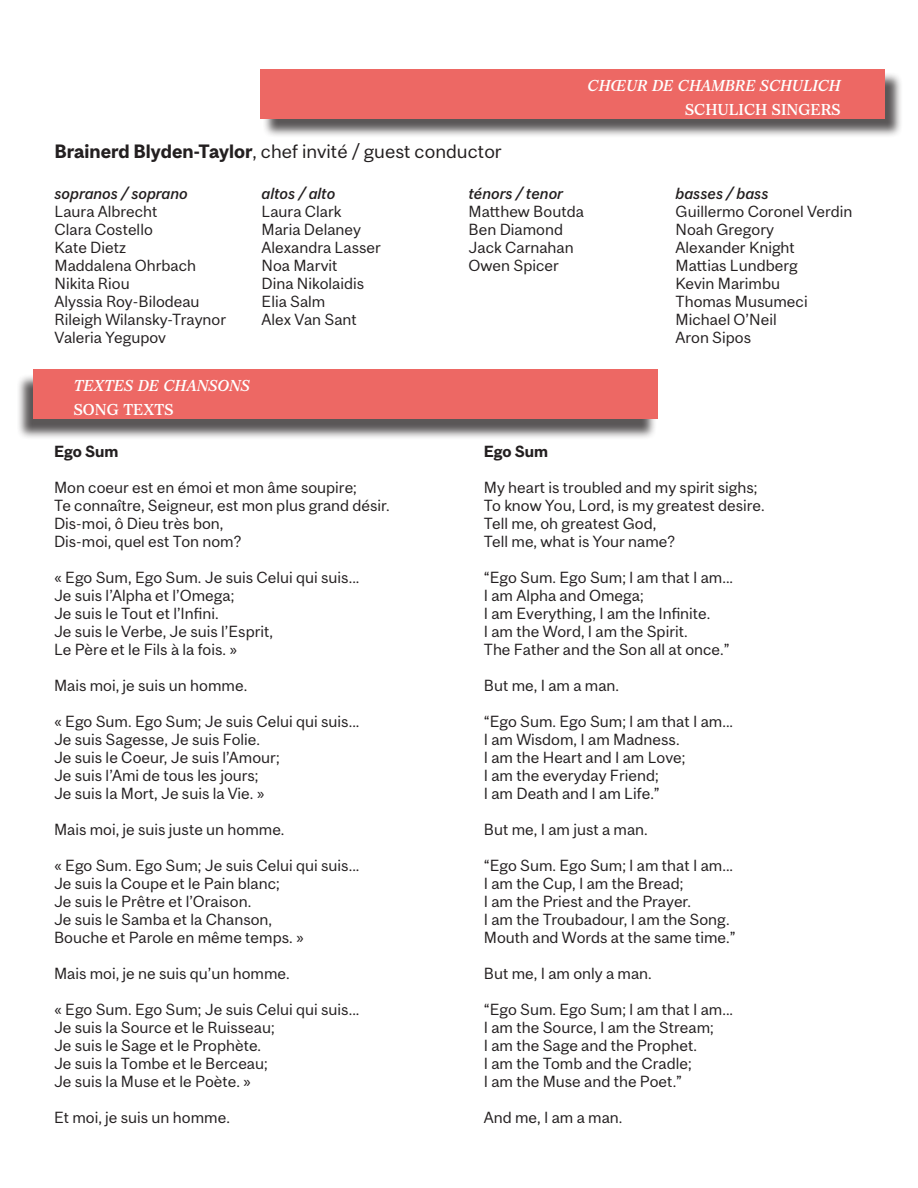
<style>
.page{position:relative;width:918px;height:1188px;background:#fff}
.page>*{position:absolute;margin:0;border:0;box-sizing:border-box;transform-origin:0 0}
.t1{font:18px "Mc Gill Sans";color:#231f20}
.t2{font:15px "Mc Gill Sans";color:#231f20}
.t3{font:italic 500 15px "Mc Gill Sans";color:#231f20}
.t4{font:700 15px "Mc Gill Sans";color:#231f20}
.t5{font:italic 500 14.7px "Mc Gill Serif";color:#fff}
.t6{font:500 14.7px "Mc Gill Serif";color:#fff}
.s1{font-weight:700}
</style>
<div class="page">
<div style="left:263px;top:71px;width:641px;height:67px;background:#231f20;opacity:.75"></div>
<div style="left:260px;top:69px;width:625px;height:50px;background:#ed6864"></div>
<div style="left:17px;top:374px;width:641px;height:66px;background:#231f20;opacity:.75"></div>
<div style="left:33px;top:370px;width:625px;height:49px;background:#ed6864"></div>
<p class="t1" style="left:55px;top:141px;width:449px"><span class="s1">Brainerd Blyden-Taylor</span>, chef invité / guest conductor</p>
<p class="t5" style="left:588px;top:76px;width:255px">CHŒUR DE CHAMBRE SCHULICH</p>
<p class="t6" style="left:685px;top:100px;width:157px">SCHULICH SINGERS</p>
<p class="t3" style="left:55px;top:184px;width:135px">sopranos / soprano</p>
<p class="t2" style="left:55px;top:202px;width:105px">Laura Albrecht</p>
<p class="t2" style="left:55px;top:220px;width:100px">Clara Costello</p>
<p class="t2" style="left:55px;top:238px;width:73px">Kate Dietz</p>
<p class="t2" style="left:55px;top:256px;width:143px">Maddalena Ohrbach</p>
<p class="t2" style="left:55px;top:274px;width:77px">Nikita Riou</p>
<p class="t2" style="left:55px;top:292px;width:147px">Alyssia Roy-Bilodeau</p>
<p class="t2" style="left:55px;top:310px;width:173px">Rileigh Wilansky-Traynor</p>
<p class="t2" style="left:55px;top:328px;width:113px">Valeria Yegupov</p>
<p class="t3" style="left:262px;top:184px;width:75px">altos / alto</p>
<p class="t2" style="left:262px;top:202px;width:81px">Laura Clark</p>
<p class="t2" style="left:262px;top:220px;width:101px">Maria Delaney</p>
<p class="t2" style="left:262px;top:238px;width:121px">Alexandra Lasser</p>
<p class="t2" style="left:262px;top:256px;width:78px">Noa Marvit</p>
<p class="t2" style="left:262px;top:274px;width:104px">Dina Nikolaidis</p>
<p class="t2" style="left:262px;top:292px;width:65px">Elia Salm</p>
<p class="t2" style="left:262px;top:310px;width:97px">Alex Van Sant</p>
<p class="t5" style="left:74px;top:377px;width:178px">TEXTES DE CHANSONS</p>
<p class="t6" style="left:74px;top:401px;width:101px">SONG TEXTS</p>
<p class="t4" style="left:54px;top:442px;width:66px">Ego Sum</p>
<p class="t2" style="left:54px;top:478px;width:304px">Mon coeur est en émoi et mon âme soupire;</p>
<p class="t2" style="left:54px;top:496px;width:337px">Te connaître, Seigneur, est mon plus grand désir.</p>
<p class="t2" style="left:54px;top:514px;width:171px">Dis-moi, ô Dieu très bon,</p>
<p class="t2" style="left:54px;top:532px;width:189px">Dis-moi, quel est Ton nom?</p>
<p class="t2" style="left:54px;top:568px;width:307px">« Ego Sum, Ego Sum. Je suis Celui qui suis...</p>
<p class="t2" style="left:54px;top:586px;width:182px">Je suis l’Alpha et l’Omega;</p>
<p class="t2" style="left:54px;top:604px;width:166px">Je suis le Tout et l’Infini.</p>
<p class="t2" style="left:54px;top:622px;width:221px">Je suis le Verbe, Je suis l’Esprit,</p>
<p class="t2" style="left:54px;top:640px;width:185px">Le Père et le Fils à la fois. »</p>
<p class="t2" style="left:54px;top:676px;width:195px">Mais moi, je suis un homme.</p>
<p class="t2" style="left:54px;top:712px;width:307px">« Ego Sum. Ego Sum; Je suis Celui qui suis...</p>
<p class="t2" style="left:54px;top:730px;width:208px">Je suis Sagesse, Je suis Folie.</p>
<p class="t2" style="left:54px;top:748px;width:227px">Je suis le Coeur, Je suis l’Amour;</p>
<p class="t2" style="left:54px;top:766px;width:206px">Je suis l’Ami de tous les jours;</p>
<p class="t2" style="left:54px;top:784px;width:212px">Je suis la Mort, Je suis la Vie. »</p>
<p class="t2" style="left:54px;top:820px;width:232px">Mais moi, je suis juste un homme.</p>
<p class="t2" style="left:54px;top:856px;width:307px">« Ego Sum. Ego Sum; Je suis Celui qui suis...</p>
<p class="t2" style="left:54px;top:874px;width:227px">Je suis la Coupe et le Pain blanc;</p>
<p class="t2" style="left:54px;top:892px;width:199px">Je suis le Prêtre et l’Oraison.</p>
<p class="t2" style="left:54px;top:910px;width:220px">Je suis le Samba et la Chanson,</p>
<p class="t2" style="left:54px;top:928px;width:252px">Bouche et Parole en même temps. »</p>
<p class="t2" style="left:54px;top:964px;width:237px">Mais moi, je ne suis qu’un homme.</p>
<p class="t2" style="left:54px;top:1000px;width:307px">« Ego Sum. Ego Sum; Je suis Celui qui suis...</p>
<p class="t2" style="left:54px;top:1018px;width:222px">Je suis la Source et le Ruisseau;</p>
<p class="t2" style="left:54px;top:1036px;width:209px">Je suis le Sage et le Prophète.</p>
<p class="t2" style="left:54px;top:1054px;width:215px">Je suis la Tombe et le Berceau;</p>
<p class="t2" style="left:54px;top:1072px;width:199px">Je suis la Muse et le Poète. »</p>
<p class="t2" style="left:54px;top:1108px;width:177px">Et moi, je suis un homme.</p>
<p class="t3" style="left:469px;top:184px;width:96px">ténors / tenor</p>
<p class="t2" style="left:469px;top:202px;width:117px">Matthew Boutda</p>
<p class="t2" style="left:469px;top:220px;width:96px">Ben Diamond</p>
<p class="t2" style="left:469px;top:238px;width:107px">Jack Carnahan</p>
<p class="t2" style="left:469px;top:256px;width:92px">Owen Spicer</p>
<p class="t3" style="left:676px;top:184px;width:94px">basses / bass</p>
<p class="t2" style="left:676px;top:202px;width:179px">Guillermo Coronel Verdin</p>
<p class="t2" style="left:676px;top:220px;width:100px">Noah Gregory</p>
<p class="t2" style="left:676px;top:238px;width:121px">Alexander Knight</p>
<p class="t2" style="left:676px;top:256px;width:124px">Mattias Lundberg</p>
<p class="t2" style="left:676px;top:274px;width:106px">Kevin Marimbu</p>
<p class="t2" style="left:676px;top:292px;width:134px">Thomas Musumeci</p>
<p class="t2" style="left:676px;top:310px;width:103px">Michael O’Neil</p>
<p class="t2" style="left:676px;top:328px;width:77px">Aron Sipos</p>
<p class="t4" style="left:484px;top:442px;width:66px">Ego Sum</p>
<p class="t2" style="left:484px;top:478px;width:275px">My heart is troubled and my spirit sighs;</p>
<p class="t2" style="left:484px;top:496px;width:282px">To know You, Lord, is my greatest desire.</p>
<p class="t2" style="left:484px;top:514px;width:174px">Tell me, oh greatest God,</p>
<p class="t2" style="left:484px;top:532px;width:193px">Tell me, what is Your name?</p>
<p class="t2" style="left:484px;top:568px;width:251px">“Ego Sum. Ego Sum; I am that I am...</p>
<p class="t2" style="left:484px;top:586px;width:161px">I am Alpha and Omega;</p>
<p class="t2" style="left:484px;top:604px;width:228px">I am Everything, I am the Infinite.</p>
<p class="t2" style="left:484px;top:622px;width:205px">I am the Word, I am the Spirit.</p>
<p class="t2" style="left:484px;top:640px;width:247px">The Father and the Son all at once.”</p>
<p class="t2" style="left:484px;top:676px;width:137px">But me, I am a man.</p>
<p class="t2" style="left:484px;top:712px;width:251px">“Ego Sum. Ego Sum; I am that I am...</p>
<p class="t2" style="left:484px;top:730px;width:197px">I am Wisdom, I am Madness.</p>
<p class="t2" style="left:484px;top:748px;width:203px">I am the Heart and I am Love;</p>
<p class="t2" style="left:484px;top:766px;width:176px">I am the everyday Friend;</p>
<p class="t2" style="left:484px;top:784px;width:177px">I am Death and I am Life.”</p>
<p class="t2" style="left:484px;top:820px;width:165px">But me, I am just a man.</p>
<p class="t2" style="left:484px;top:856px;width:251px">“Ego Sum. Ego Sum; I am that I am...</p>
<p class="t2" style="left:484px;top:874px;width:201px">I am the Cup, I am the Bread;</p>
<p class="t2" style="left:484px;top:892px;width:209px">I am the Priest and the Prayer.</p>
<p class="t2" style="left:484px;top:910px;width:248px">I am the Troubadour, I am the Song.</p>
<p class="t2" style="left:484px;top:928px;width:253px">Mouth and Words at the same time.”</p>
<p class="t2" style="left:484px;top:964px;width:169px">But me, I am only a man.</p>
<p class="t2" style="left:484px;top:1000px;width:251px">“Ego Sum. Ego Sum; I am that I am...</p>
<p class="t2" style="left:484px;top:1018px;width:231px">I am the Source, I am the Stream;</p>
<p class="t2" style="left:484px;top:1036px;width:215px">I am the Sage and the Prophet.</p>
<p class="t2" style="left:484px;top:1054px;width:209px">I am the Tomb and the Cradle;</p>
<p class="t2" style="left:484px;top:1072px;width:200px">I am the Muse and the Poet.”</p>
<p class="t2" style="left:484px;top:1108px;width:140px">And me, I am a man.</p>
</div>
